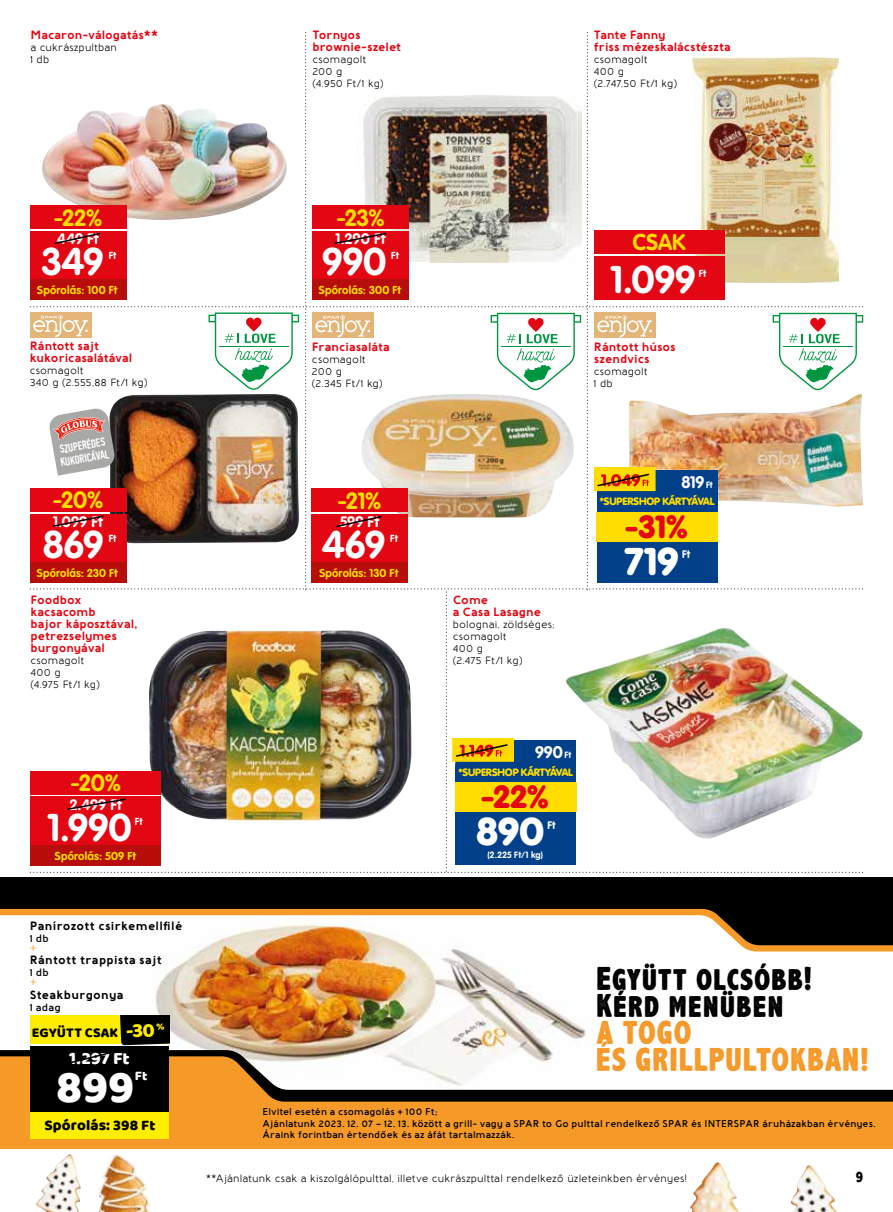
<style>
.page{position:relative;width:893px;height:1212px;background:#fff}
.page>*{position:absolute;margin:0;border:0;box-sizing:border-box;transform-origin:0 0}
.t1{font:46.8px "Baloo";color:#fff}
.t2{font:700 38.1px "VAG Rounded Next";letter-spacing:-.005em;color:#fff}
.t3{font:900 38.1px "VAG Rounded Next";letter-spacing:.005em;color:#fff}
.t4{font:34.65px/27px "Axe Handel";letter-spacing:.05em;color:#000}
.t5{font:34.65px/27px "Axe Handel";letter-spacing:.045em;color:#f59a29}
.t6{font:900 31.5px "VAG Rounded Next";color:#e30613}
.t7{font:700 23.1px "VAG Rounded Next";letter-spacing:-.005em;color:#fd0}
.t8{font:700 22.5px "VAG Rounded Next";color:#fd0}
.t9{font:20.25px "Baloo";color:#ffed00}
.t10{font:18px "Baloo";color:#fff}
.t11{font:700 16.5px "VAG Rounded Next";letter-spacing:-.015em;color:#fff}
.t12{font:16.5px "Baloo";color:#000;scale:.8 1}
.t13{font:15.15px "Baloo";letter-spacing:.01em;color:#000}
.t14{font:700 15px "VAG Rounded Next";letter-spacing:.01em;color:#fff}
.t15{font:13.95px "Baloo";letter-spacing:.005em;color:#000}
.t16{font:13.5px "Baloo";color:#fff}
.t17{font:700 12px/12px "Baufra";color:#e30613}
.t18{font:700 12px "Baufra";letter-spacing:.025em;color:#000}
.t19{font:12px "Minion Pro";color:#f59a29}
.t20{font:500 11.85px/13px "PFDIN Text Comp Pro";color:#fff}
.t21{font:700 11.4px "VAG Rounded Next";letter-spacing:.015em;color:#fd0}
.t22{font:700 10.8px "VAG Rounded Next";color:#fff}
.t23{font:500 10.5px/12px "Baufra";letter-spacing:.01em;color:#000}
.t24{font:900 10.5px "VAG Rounded Next";letter-spacing:-.015em;color:#fd0}
.t25{font:600 10.5px "Baufra";letter-spacing:.015em;color:#000}
.t26{font:700 10.2px "VAG Rounded Next";letter-spacing:.02em;color:#fff}
.t27{font:600 9.75px/11.7px "Baufra";letter-spacing:.01em;color:#000}
.t28{font:700 9px "VAG Rounded Next";letter-spacing:.025em;color:#fff}
.s1{font-size:9px}
</style>
<div class="page">
<img style="left:690px;top:1162px;width:49px;height:50px">
<img style="left:99px;top:1154px;width:51px;height:58px">
<img style="left:790px;top:1165px;width:47px;height:47px">
<img style="left:36px;top:1154px;width:45px;height:58px">
<img style="left:0;top:882px;width:893px;height:168px">
<svg style="left:1px;top:945px;width:892px;height:6px"></svg>
<svg style="left:1px;top:878px;width:892px;height:67px;fill:#000"></svg>
<svg style="left:0;top:1050px;width:553px;height:6px"></svg>
<svg style="left:0;top:1056px;width:893px;height:92px;fill:#f59a29"></svg>
<div style="left:31px;top:1111px;width:138px;height:27px;background:#ffed00"></div>
<div style="left:31px;top:1046px;width:138px;height:66px;background:#000"></div>
<div style="left:31px;top:1015px;width:138px;height:28px;background:#ffed00"></div>
<svg style="left:120px;top:1015px;width:49px;height:30px"></svg>
<img style="left:30px;top:32px;width:833px;height:841px">
<p class="t17" style="left:30px;top:28px;width:129px">Macaron-válogatás**</p>
<p class="t23" style="left:30px;top:41px;width:88px">a cukrászpultban<br>1 db</p>
<p class="t17" style="left:312px;top:28px;width:90px">Tornyos brownie-szelet</p>
<p class="t23" style="left:312px;top:53px;width:73px">csomagolt<br>200 g<br>(4.950 Ft/1 kg)</p>
<p class="t17" style="left:594px;top:28px;width:138px">Tante Fanny<br>friss mézeskalácstészta</p>
<p class="t23" style="left:594px;top:53px;width:85px">csomagolt<br>400 g<br>(2.747,50 Ft/1 kg)</p>
<h3 class="t7" style="left:54px;top:203px;width:50px">-22%</h3>
<h2 class="t2" style="left:42px;top:237px;width:64px">349</h2>
<p class="t26" style="left:109px;top:249px;width:9px">Ft</p>
<p class="t21" style="left:37px;top:283px;width:82px">Spórolás: 100 Ft</p>
<h3 class="t14" style="left:57px;top:229px;width:43px">449 Ft</h3>
<p class="t17" style="left:30px;top:339px;width:104px">Rántott sajt kukoricasalátával</p>
<p class="t23" style="left:30px;top:364px;width:119px">csomagolt<br>340 g (2.555,88 Ft/1 kg)</p>
<p class="t20" style="left:57px;top:443px;width:51px;rotate:-10deg">SZUPERÉDES<br>KUKORICÁVAL</p>
<h3 class="t7" style="left:53px;top:485px;width:52px">-20%</h3>
<h2 class="t2" style="left:43px;top:519px;width:62px">869</h2>
<p class="t26" style="left:109px;top:532px;width:9px">Ft</p>
<p class="t21" style="left:37px;top:565px;width:83px">Spórolás: 230 Ft</p>
<h3 class="t14" style="left:53px;top:511px;width:51px">1.099 Ft</h3>
<p class="t17" style="left:31px;top:594px;width:108px">Foodbox kacsacomb<br>bajor káposztával, petrezselymes burgonyával</p>
<p class="t23" style="left:31px;top:654px;width:71px">csomagolt<br>400 g<br>(4.975 Ft/1 kg)</p>
<h3 class="t7" style="left:71px;top:768px;width:52px">-20%</h3>
<h3 class="t14" style="left:70px;top:794px;width:54px">2.499 Ft</h3>
<h2 class="t2" style="left:47px;top:802px;width:86px">1.990</h2>
<p class="t26" style="left:135px;top:814px;width:9px">Ft</p>
<p class="t21" style="left:55px;top:848px;width:83px">Spórolás: 509 Ft</p>
<p class="t18" style="left:30px;top:917px;width:154px">Panírozott csirkemellfilé</p>
<p class="t25" style="left:30px;top:931px;width:20px">1 db</p>
<p class="t19" style="left:30px;top:939px;width:8px">+</p>
<p class="t18" style="left:30px;top:951px;width:133px">Rántott trappista sajt</p>
<p class="t25" style="left:30px;top:965px;width:20px">1 db</p>
<p class="t19" style="left:30px;top:973px;width:8px">+</p>
<p class="t18" style="left:30px;top:986px;width:95px">Steakburgonya</p>
<p class="t25" style="left:30px;top:1000px;width:32px">1 adag</p>
<h3 class="t15" style="left:32px;top:1024px;width:88px">EGYÜTT CSAK</h3>
<h3 class="t9" style="left:126px;top:1018px;width:40px;rotate:-3deg">-30 <sup>%</sup></h3>
<h3 class="t10" style="left:69px;top:1047px;width:62px">1.297 Ft</h3>
<h1 class="t1" style="left:56px;top:1058px;width:80px">899</h1>
<p class="t16" style="left:135px;top:1067px;width:14px">Ft</p>
<h3 class="t13" style="left:44px;top:1116px;width:113px">Spórolás: 398 Ft</h3>
<h3 class="t7" style="left:336px;top:203px;width:50px">-23%</h3>
<h2 class="t2" style="left:322px;top:237px;width:66px">990</h2>
<p class="t26" style="left:391px;top:249px;width:9px">Ft</p>
<p class="t21" style="left:319px;top:283px;width:84px">Spórolás: 300 Ft</p>
<h3 class="t14" style="left:336px;top:229px;width:52px">1.290 Ft</h3>
<p class="t17" style="left:312px;top:340px;width:79px">Franciasaláta</p>
<p class="t23" style="left:312px;top:352px;width:72px">csomagolt<br>200 g<br>(2.345 Ft/1 kg)</p>
<h3 class="t7" style="left:338px;top:486px;width:45px">-21%</h3>
<h2 class="t2" style="left:322px;top:520px;width:64px">469</h2>
<p class="t26" style="left:390px;top:532px;width:9px">Ft</p>
<p class="t21" style="left:319px;top:566px;width:81px">Spórolás: 130 Ft</p>
<h3 class="t14" style="left:340px;top:512px;width:41px">599 Ft</h3>
<h3 class="t8" style="left:632px;top:228px;width:55px">CSAK</h3>
<h2 class="t2" style="left:610px;top:255px;width:87px">1.099</h2>
<p class="t26" style="left:699px;top:267px;width:9px">Ft</p>
<p class="t17" style="left:594px;top:340px;width:83px">Rántott húsos szendvics</p>
<p class="t23" style="left:594px;top:364px;width:55px">csomagolt<br>1 db</p>
<p class="t17" style="left:453px;top:594px;width:90px">Come<br>a Casa Lasagne</p>
<p class="t23" style="left:453px;top:618px;width:103px">bolognai, zöldséges; csomagolt<br>400 g<br>(2.475 Ft/1 kg)</p>
<h3 class="t11" style="left:681px;top:471px;width:33px">819 <span class="s1">Ft</span></h3>
<p class="t24" style="left:600px;top:494px;width:116px">*SUPERSHOP KÁRTYÁVAL</p>
<h3 class="t6" style="left:625px;top:505px;width:64px">-31%</h3>
<h2 class="t3" style="left:625px;top:535px;width:55px">719</h2>
<p class="t22" style="left:682px;top:547px;width:10px">Ft</p>
<h3 class="t11" style="left:535px;top:741px;width:38px">990 <span class="s1">Ft</span></h3>
<p class="t24" style="left:458px;top:765px;width:116px">*SUPERSHOP KÁRTYÁVAL</p>
<h3 class="t6" style="left:481px;top:776px;width:69px">-22%</h3>
<h2 class="t3" style="left:476px;top:806px;width:69px">890</h2>
<p class="t22" style="left:548px;top:818px;width:10px">Ft</p>
<p class="t28" style="left:488px;top:849px;width:57px">(2.225 Ft/1 kg)</p>
<h3 class="t4" style="left:597px;top:966px;width:216px">Együtt olcsóbb!<br>Kérd menüben</h3>
<h3 class="t5" style="left:597px;top:1020px;width:273px">A TOGO<br>ÉS GRILLPULTOKBAN!</h3>
<p class="t27" style="left:262px;top:1105px;width:615px">Elvitel esetén a csomagolás + 100 Ft;<br>Ajánlatunk 2023. 12. 07 – 12. 13. között a grill- vagy a SPAR to Go pulttal rendelkező SPAR és INTERSPAR áruházakban érvényes.<br>Áraink forintban értendőek és az áfát tartalmazzák.</p>
<p class="t23" style="left:206px;top:1172px;width:482px">**Ajánlatunk csak a kiszolgálópulttal, illetve cukrászpulttal rendelkező üzleteinkben érvényes!</p>
<h3 class="t12" style="left:856px;top:1167px;width:11px">9</h3>
</div>
